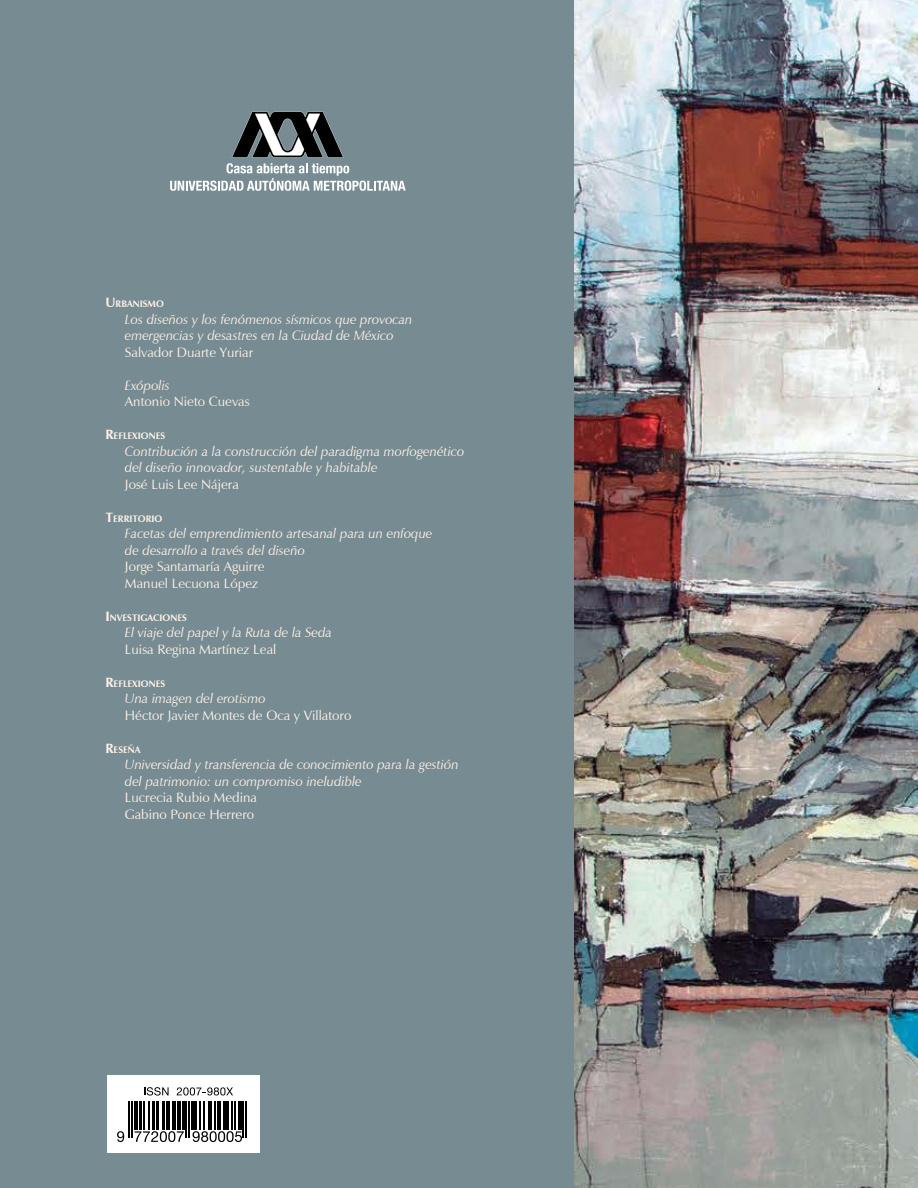
<style>
.page{position:relative;width:918px;height:1188px;background:#fff}
.page>*{position:absolute;margin:0;border:0;box-sizing:border-box;transform-origin:0 0}
.t1{font:italic 13.5px/16.5px "Zapf Humanist 601 BT";color:#fff3e7}
.t2{font:13.5px/16.5px "Zapf Humanist 601 BT";color:#fff3e7}
.t3{font:700 9.45px "Zapf Humanist 601 BT";color:#fff3e7}
.s1{font-size:13.5px}
</style>
<div class="page">
<img style="left:574px;top:0;width:344px;height:1188px">
<div style="left:0;top:0;width:574px;height:1188px;background:#778b92"></div>
<svg style="left:170px;top:112px;width:236px;height:79px"></svg>
<div style="left:107px;top:1076px;width:153px;height:77px;background:#fff"></div>
<svg style="left:117px;top:1131px;width:7px;height:11px"></svg>
<hr style="left:129px;top:1101px;width:1px;height:37px;background:#000">
<hr style="left:131px;top:1101px;width:2px;height:37px;background:#000">
<hr style="left:134px;top:1101px;width:3px;height:28px;background:#000">
<hr style="left:243px;top:1101px;width:1px;height:37px;background:#000">
<hr style="left:245px;top:1101px;width:1px;height:37px;background:#000">
<svg style="left:135px;top:1087px;width:107px;height:55px"></svg>
<p class="t3" style="left:105px;top:298px;width:60px"><span class="s1">U</span>RBANISMO</p>
<p class="t1" style="left:125px;top:311px;width:289px">Los diseños y los fenómenos sísmicos que provocan emergencias y desastres en la Ciudad de México</p>
<p class="t2" style="left:125px;top:344px;width:130px">Salvador Duarte Yuriar</p>
<p class="t1" style="left:125px;top:377px;width:46px">Exópolis</p>
<p class="t2" style="left:125px;top:393px;width:126px">Antonio Nieto Cuevas</p>
<p class="t3" style="left:105px;top:430px;width:61px"><span class="s1">R</span>EFLEXIONES</p>
<p class="t1" style="left:125px;top:443px;width:341px">Contribución a la construcción del paradigma morfogenético del diseño innovador, sustentable y habitable</p>
<p class="t2" style="left:125px;top:476px;width:115px">José Luis Lee Nájera</p>
<p class="t3" style="left:105px;top:513px;width:58px"><span class="s1">T</span>ERRITORIO</p>
<p class="t1" style="left:125px;top:525px;width:309px">Facetas del emprendimiento artesanal para un enfoque de desarrollo a través del diseño</p>
<p class="t2" style="left:125px;top:558px;width:141px">Jorge Santamaría Aguirre<br>Manuel Lecuona López</p>
<p class="t3" style="left:105px;top:612px;width:83px"><span class="s1">I</span>NVESTIGACIONES</p>
<p class="t1" style="left:125px;top:624px;width:208px">El viaje del papel y la Ruta de la Seda</p>
<p class="t2" style="left:125px;top:641px;width:153px">Luisa Regina Martínez Leal</p>
<p class="t3" style="left:105px;top:678px;width:61px"><span class="s1">R</span>EFLEXIONES</p>
<p class="t1" style="left:125px;top:690px;width:142px">Una imagen del erotismo</p>
<p class="t2" style="left:125px;top:707px;width:228px">Héctor Javier Montes de Oca y Villatoro</p>
<p class="t3" style="left:105px;top:744px;width:37px"><span class="s1">R</span>ESEÑA</p>
<p class="t1" style="left:125px;top:756px;width:335px">Universidad y transferencia de conocimiento para la gestión del patrimonio: un compromiso ineludible</p>
<p class="t2" style="left:125px;top:789px;width:134px">Lucrecia Rubio Medina<br>Gabino Ponce Herrero</p>
</div>
